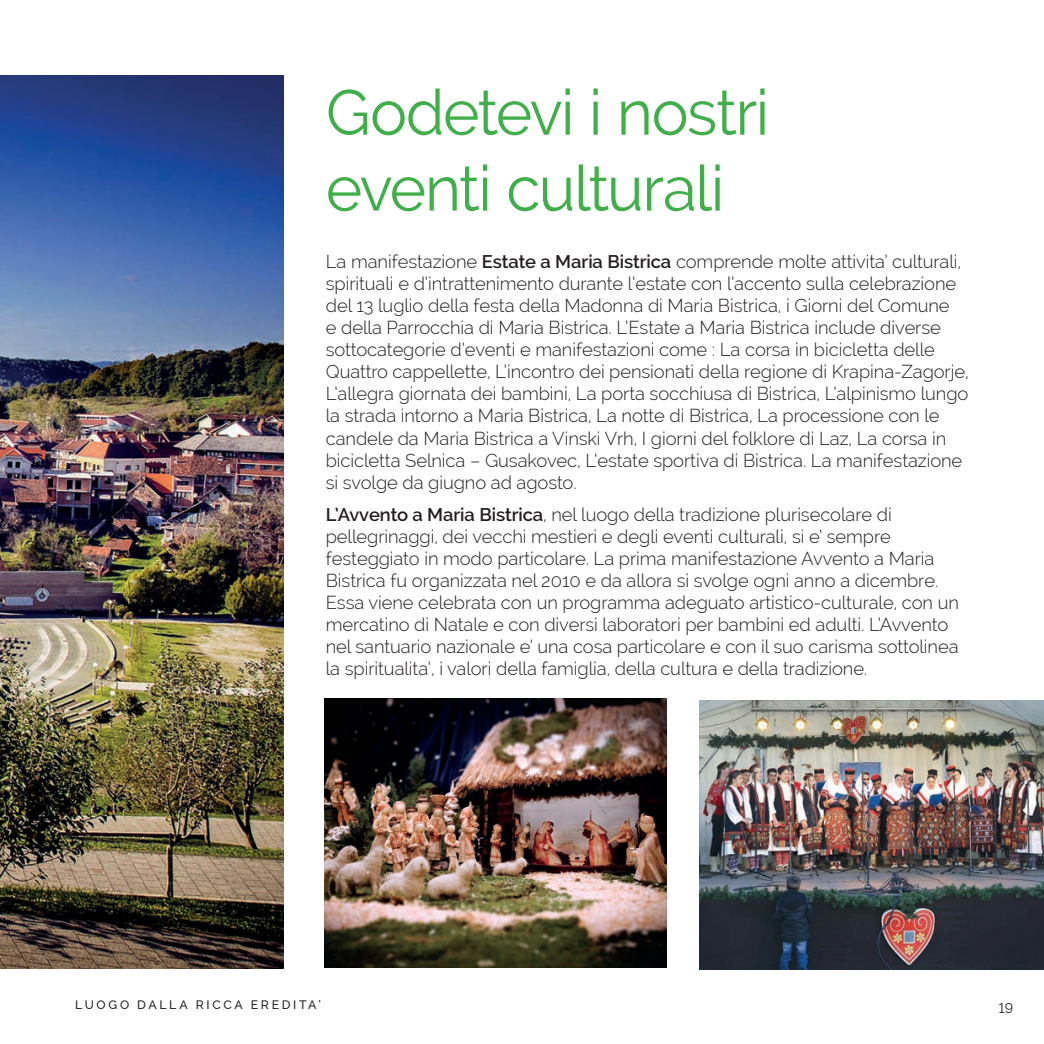
<style>
.page{position:relative;width:1044px;height:1044px;background:#fff}
.page>*{position:absolute;margin:0;border:0;box-sizing:border-box;transform-origin:0 0}
.t1{font:63.18px/76px "Raleway";letter-spacing:-.025em;color:#40ae49}
.t2{font:300 18.38px/22.1px "Raleway";letter-spacing:-.005em;color:#231f20}
.t3{font:14px "Raleway";color:#231f20}
.t4{font:500 12.25px "Raleway";letter-spacing:.215em;color:#231f20}
.s1{font-weight:600}
</style>
<div class="page">
<img style="left:699px;top:700px;width:344px;height:269px">
<img style="left:324px;top:698px;width:342px;height:268px">
<img style="left:0;top:75px;width:283px;height:893px">
<h1 class="t1" style="left:326px;top:74px;width:444px">Godetevi i nostri eventi culturali</h1>
<p class="t2" style="left:326px;top:250px;width:644px">La manifestazione <span class="s1">Estate a Maria Bistrica</span> comprende molte attivita’ culturali, spirituali e d’intrattenimento durante l’estate con l’accento sulla celebrazione del 13 luglio della festa della Madonna di Maria Bistrica, i Giorni del Comune<br>e della Parrocchia di Maria Bistrica. L’Estate a Maria Bistrica include diverse sottocategorie d’eventi e manifestazioni come : La corsa in bicicletta delle Quattro cappellette, L’incontro dei pensionati della regione di Krapina-Zagorje, L’allegra giornata dei bambini, La porta socchiusa di Bistrica, L’alpinismo lungo la strada intorno a Maria Bistrica, La notte di Bistrica, La processione con le candele da Maria Bistrica a Vinski Vrh, I giorni del folklore di Laz, La corsa in bicicletta Selnica – Gusakovec, L’estate sportiva di Bistrica. La manifestazione si svolge da giugno ad agosto.</p>
<p class="t2" style="left:326px;top:503px;width:634px"><span class="s1">L’Avvento a Maria Bistrica</span>, nel luogo della tradizione plurisecolare di pellegrinaggi, dei vecchi mestieri e degli eventi culturali, si e’ sempre festeggiato in modo particolare. La prima manifestazione Avvento a Maria Bistrica fu organizzata nel 2010 e da allora si svolge ogni anno a dicembre.<br>Essa viene celebrata con un programma adeguato artistico-culturale, con un mercatino di Natale e con diversi laboratori per bambini ed adulti. L’Avvento nel santuario nazionale e’ una cosa particolare e con il suo carisma sottolinea la spiritualita’, i valori della famiglia, della cultura e della tradizione.</p>
<p class="t4" style="left:75px;top:996px;width:247px">LUOGO DALLA RICCA EREDITA’</p>
<p class="t3" style="left:998px;top:999px;width:16px">19</p>
</div>
